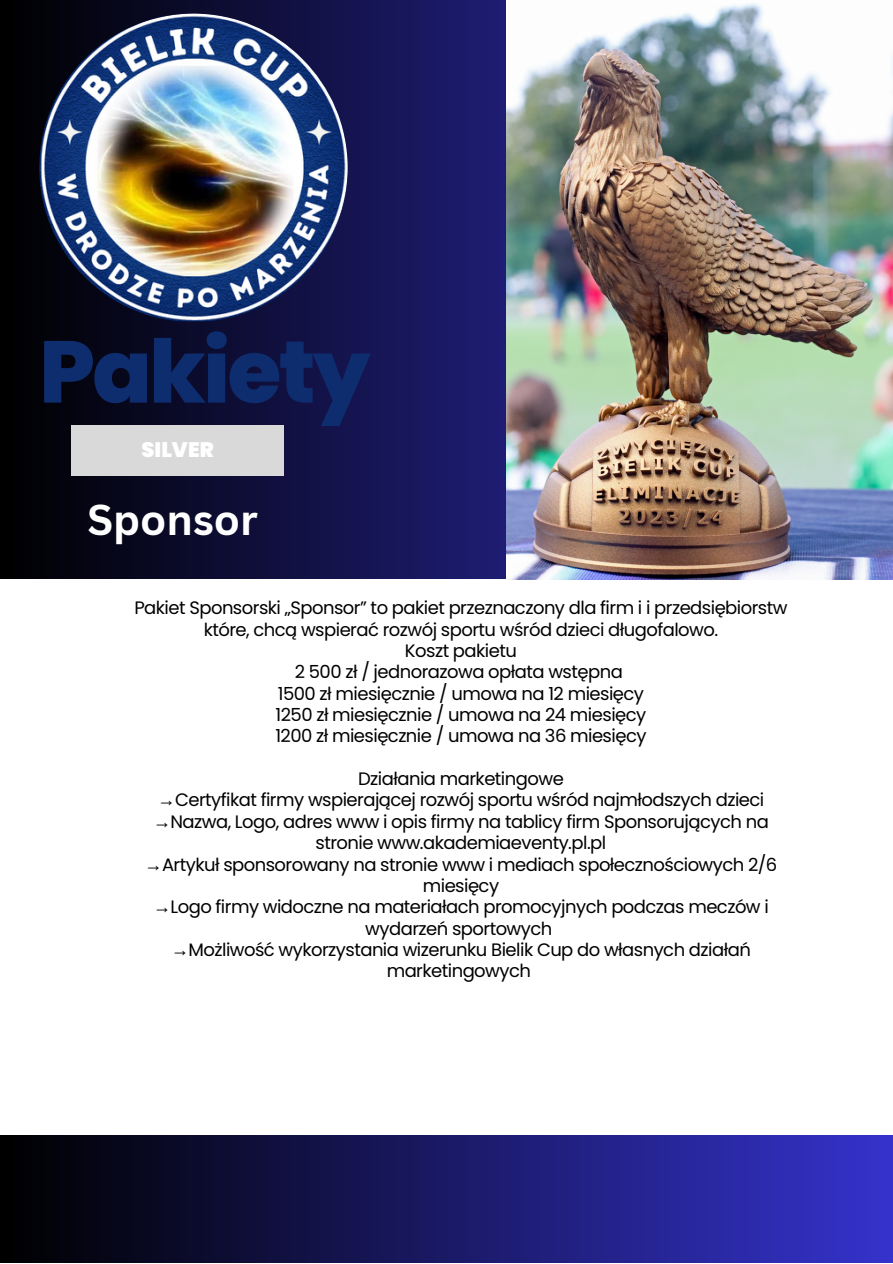
<style>
.page{position:relative;width:893px;height:1264px;background:#fff}
.page>*{position:absolute;margin:0;border:0;box-sizing:border-box;transform-origin:0 0}
.t1{font:800 87.45px "Poppins";letter-spacing:-.03em;color:#0e2d6f}
.t2{font:700 42px "Canva Sans";color:#fff}
.t3{font:900 21px "Poppins";color:#fff}
.t4{font:18px/21.3px "Poppins";letter-spacing:-.03em;color:#000;text-align:center}
.s1{font-family:"Liberation Serif"}
</style>
<div class="page">
<div style="left:0;top:0;width:892px;height:1262px;background:linear-gradient(to right,#000101,#3836cd)"></div>
<div style="left:0;top:579px;width:892px;height:555px;background:#fff"></div>
<div style="left:71px;top:425px;width:213px;height:50px;background:#d9d9d9"></div>
<img style="left:39px;top:14px;width:308px;height:308px;border-radius:50%">
<img style="left:506px;top:0;width:386px;height:579px">
<p class="t1" style="left:39px;top:311px;width:332px">Pakiety</p>
<p class="t3" style="left:141px;top:435px;width:74px">SILVER</p>
<p class="t2" style="left:87px;top:490px;width:172px">Sponsor</p>
<p class="t4" style="left:134px;top:597px;width:654px">Pakiet Sponsorski „Sponsor” to pakiet przeznaczony dla firm i i przedsiębiorstw które, chcą wspierać rozwój sportu wśród dzieci długofalowo.</p>
<p class="t4" style="left:405px;top:640px;width:113px">Koszt pakietu</p>
<p class="t4" style="left:295px;top:661px;width:329px">2 500 zł / jednorazowa opłata wstępna</p>
<p class="t4" style="left:278px;top:682px;width:367px">1500 zł miesięcznie / umowa na 12 miesięcy</p>
<p class="t4" style="left:275px;top:704px;width:372px">1250 zł miesięcznie / umowa na 24 miesięcy</p>
<p class="t4" style="left:275px;top:725px;width:372px">1200 zł miesięcznie / umowa na 36 miesięcy</p>
<p class="t4" style="left:358px;top:768px;width:207px">Działania marketingowe</p>
<p class="t4" style="left:158px;top:789px;width:608px"><span class="s1">→</span>Certyfikat firmy wspierającej rozwój sportu wśród najmłodszych dzieci</p>
<p class="t4" style="left:153px;top:810px;width:617px"><span class="s1">→</span>Nazwa, Logo, adres www i opis firmy na tablicy firm Sponsorujących na stronie www.akademiaeventy.pl.pl</p>
<p class="t4" style="left:145px;top:853px;width:634px"><span class="s1">→</span>Artykuł sponsorowany na stronie www i mediach społecznościowych 2/6 miesięcy</p>
<p class="t4" style="left:153px;top:896px;width:617px"><span class="s1">→</span>Logo firmy widoczne na materiałach promocyjnych podczas meczów i wydarzeń sportowych</p>
<p class="t4" style="left:171px;top:939px;width:581px"><span class="s1">→</span>Możliwość wykorzystania wizerunku Bielik Cup do własnych działań marketingowych</p>
</div>
